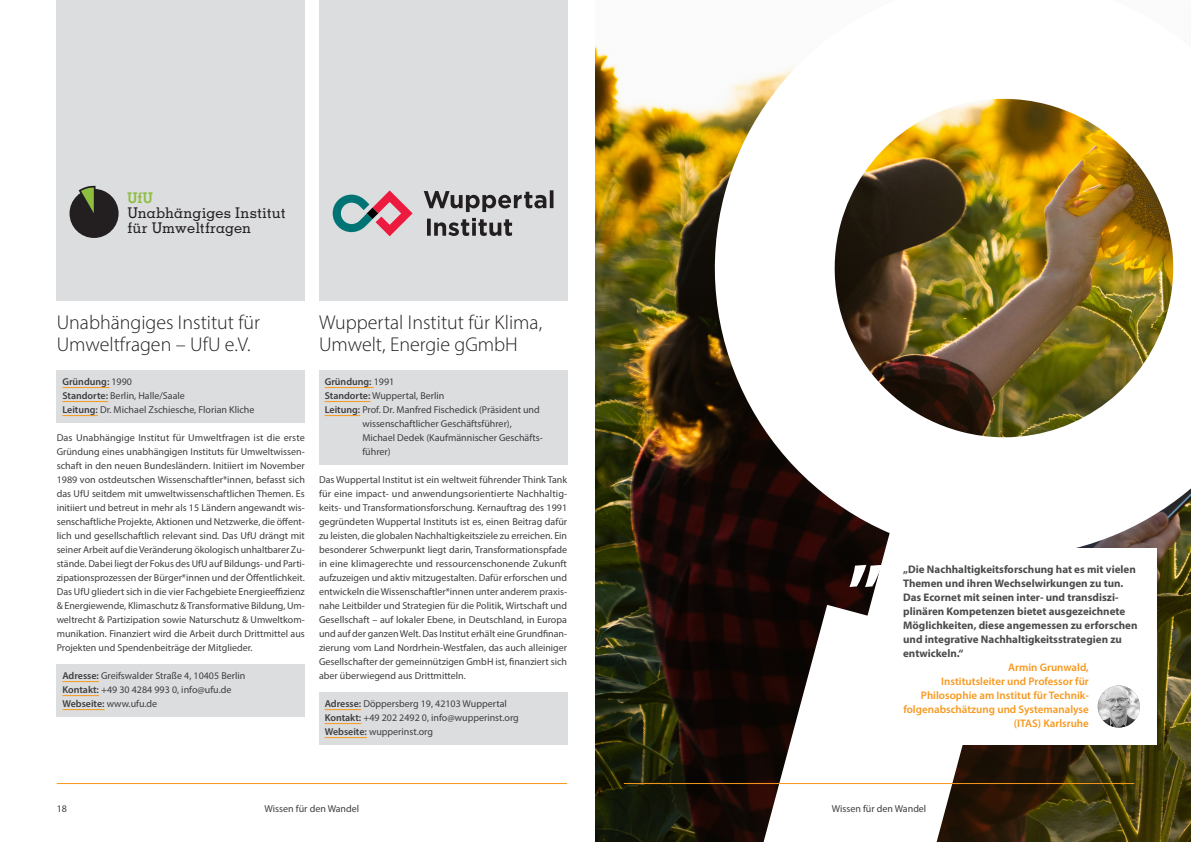
<style>
.page{position:relative;width:1191px;height:842px;background:#fff}
.page>*{position:absolute;margin:0;border:0;box-sizing:border-box;transform-origin:0 0}
.intituttitel{font:300 20px/22px "Myriad Pro";color:#231f20}
.t1{font:500 14.7px/15.2px "Memphis";color:#231f20}
.zwischenhead{font:700 11px/14px "Myriad Pro";color:#4b4c4d}
.zwischenhead-2{font:600 11px/14px "Myriad Pro";color:#f7981d;text-align:right}
.copy{font:10px/14px "Myriad Pro";color:#3e3e3f;text-align:justify}
.infobox{font:10px/14px "Myriad Pro";color:#3e3e3f}
.infobox-2{font:600 10px "Myriad Pro";color:#3e3e3f}
.s1{font-weight:700;color:#8dbe3e}
.s2{font-weight:400}
.s3{font-weight:600}
</style>
<div class="page">
<img style="left:595px;top:45px;width:92px;height:797px">
<img style="left:687px;top:67px;width:504px;height:775px">
<div style="left:57px;top:371px;width:248px;height:52px;background:#dcdddf"></div>
<div style="left:319px;top:371px;width:248px;height:94px;background:#dcdddf"></div>
<div style="left:57px;top:665px;width:248px;height:52px;background:#dcdddf"></div>
<div style="left:319px;top:693px;width:248px;height:52px;background:#dcdddf"></div>
<hr style="left:62px;top:387px;width:47px;height:1px;background:#f7981d">
<hr style="left:62px;top:401px;width:46px;height:1px;background:#f7981d">
<hr style="left:62px;top:415px;width:36px;height:1px;background:#f7981d">
<hr style="left:62px;top:681px;width:37px;height:1px;background:#f7981d">
<hr style="left:62px;top:695px;width:37px;height:1px;background:#f7981d">
<hr style="left:62px;top:709px;width:43px;height:1px;background:#f7981d">
<hr style="left:325px;top:387px;width:49px;height:1px;background:#f7981d">
<hr style="left:325px;top:401px;width:45px;height:1px;background:#f7981d">
<hr style="left:325px;top:415px;width:35px;height:1px;background:#f7981d">
<hr style="left:325px;top:709px;width:36px;height:1px;background:#f7981d">
<hr style="left:325px;top:723px;width:36px;height:1px;background:#f7981d">
<hr style="left:325px;top:737px;width:42px;height:1px;background:#f7981d">
<div style="left:57px;top:0;width:248px;height:300px;background:#dcdddf"></div>
<div style="left:319px;top:0;width:248px;height:300px;background:#dcdddf"></div>
<svg style="left:333px;top:190px;width:79px;height:46px"></svg>
<svg style="left:427px;top:218px;width:85px;height:18px"></svg>
<svg style="left:424px;top:190px;width:129px;height:22px"></svg>
<div style="left:70px;top:189px;width:49px;height:49px;background:#231f20;border-radius:50%"></div>
<svg style="left:77px;top:185px;width:19px;height:28px"></svg>
<div style="left:886px;top:548px;width:271px;height:196px;background:#fff"></div>
<img style="left:1097px;top:686px;width:42px;height:42px;border-radius:21px">
<svg style="left:849px;top:565px;width:33px;height:22px"></svg>
<hr style="left:57px;top:783px;width:510px;height:1px;background:#f7981d">
<hr style="left:624px;top:783px;width:510px;height:1px;background:#f7981d">
<p class="t1" style="left:127px;top:189px;width:160px"><span class="s1">UfU<br></span>Unabhängiges Institut für Umweltfragen</p>
<p class="intituttitel" style="left:57px;top:311px;width:205px">Unabhängiges Institut für<br>Umweltfragen – UfU e.V.</p>
<p class="infobox-2" style="left:62px;top:375px;width:71px">Gründung: <span class="s2">1990</span></p>
<p class="infobox" style="left:62px;top:388px;width:124px"><span class="s3">Standorte:</span> Berlin, Halle/Saale</p>
<p class="infobox" style="left:62px;top:402px;width:193px"><span class="s3">Leitung:</span> Dr. Michael Zschiesche, Florian Kliche</p>
<p class="copy" style="left:57px;top:430px;width:250px">Das Unabhängige Institut für Umweltfragen ist die erste Gründung eines unabhängigen Instituts für Umweltwissen&shy;schaft in den neuen Bundesländern. Initiiert im November 1989 von ostdeutschen Wissenschaftler*innen, befasst sich das UfU seitdem mit umweltwissenschaftlichen Themen. Es initiiert und betreut in mehr als 15 Ländern angewandt wis&shy;senschaftliche Projekte, Aktionen und Netzwerke, die öffent&shy;lich und gesellschaftlich relevant sind. Das UfU drängt mit seiner Arbeit auf die Veränderung ökologisch unhaltbarer Zu&shy;stände. Dabei liegt der Fokus des UfU auf Bildungs- und Parti&shy;zipationsprozessen der Bürger*innen und der Öffentlichkeit.<br>Das UfU gliedert sich in die vier Fachgebiete Energieeffizienz &amp; Energiewende, Klimaschutz &amp; Transformative Bildung, Um&shy;weltrecht &amp; Partizipation sowie Naturschutz &amp; Umweltkom&shy;munikation. Finanziert wird die Arbeit durch Drittmittel aus Projekten und Spendenbeiträge der Mitglieder.</p>
<p class="infobox" style="left:62px;top:668px;width:184px"><span class="s3">Adresse:</span> Greifswalder Straße 4, 10405 Berlin</p>
<p class="infobox" style="left:62px;top:682px;width:171px"><span class="s3">Kontakt:</span> +49 30 4284 993 0, info@ufu.de</p>
<p class="infobox" style="left:62px;top:696px;width:96px"><span class="s3">Webseite:</span> www.ufu.de</p>
<p class="intituttitel" style="left:319px;top:311px;width:225px">Wuppertal Institut für Klima,<br>Umwelt, Energie gGmbH</p>
<p class="infobox-2" style="left:325px;top:375px;width:71px">Gründung: <span class="s2">1991</span></p>
<p class="infobox" style="left:325px;top:388px;width:121px"><span class="s3">Standorte:</span> Wuppertal, Berlin</p>
<p class="infobox" style="left:362px;top:402px;width:182px;text-indent:-38px"><span class="s3">Leitung:</span> Prof. Dr. Manfred Fischedick (Präsident und wissenschaftlicher Geschäftsführer), Michael Dedek (Kaufmännischer Geschäfts&shy;führer)</p>
<p class="copy" style="left:319px;top:472px;width:250px">Das Wuppertal Institut ist ein weltweit führender Think Tank für eine impact- und anwendungsorientierte Nachhaltig&shy;keits- und Transformationsforschung. Kernauftrag des 1991 gegründeten Wuppertal Instituts ist es, einen Beitrag dafür zu leisten, die globalen Nachhaltigkeitsziele zu erreichen. Ein besonderer Schwerpunkt liegt darin, Transformationspfade in eine klimagerechte und ressourcenschonende Zukunft aufzuzeigen und aktiv mitzugestalten. Dafür erforschen und entwickeln die Wissenschaftler*innen unter anderem praxis&shy;nahe Leitbilder und Strategien für die Politik, Wirtschaft und Gesellschaft – auf lokaler Ebene, in Deutschland, in Europa und auf der ganzen Welt. Das Institut erhält eine Grundfinan&shy;zierung vom Land Nordrhein-Westfalen, das auch alleiniger Gesellschafter der gemeinnützigen GmbH ist, finanziert sich aber überwiegend aus Drittmitteln.</p>
<p class="infobox" style="left:325px;top:696px;width:184px"><span class="s3">Adresse:</span> Döppersberg 19, 42103 Wuppertal</p>
<p class="infobox" style="left:325px;top:710px;width:196px"><span class="s3">Kontakt:</span> +49 202 2492 0, info@wupperinst.org</p>
<p class="infobox" style="left:325px;top:724px;width:110px"><span class="s3">Webseite:</span> wupperinst.org</p>
<p class="zwischenhead" style="left:903px;top:562px;width:236px">„Die Nachhaltigkeitsforschung hat es mit vielen Themen und ihren Wechselwirkungen zu tun.<br>Das Ecornet mit seinen inter- und transdiszi&shy;plinären Kompetenzen bietet ausgezeichnete Möglichkeiten, diese angemessen zu erforschen und integrative Nachhaltigkeitsstrategien zu entwickeln.“</p>
<p class="zwischenhead-2" style="left:903px;top:660px;width:187px">Armin Grunwald,<br>Institutsleiter und Professor für<br>Philosophie am Institut für Technik&shy;folgenabschätzung und Systemanalyse (ITAS) Karlsruhe</p>
<p class="copy" style="left:57px;top:802px;width:12px">18</p>
<p class="copy" style="left:265px;top:802px;width:96px">Wissen für den Wandel</p>
<p class="copy" style="left:831px;top:802px;width:96px">Wissen für den Wandel</p>
<p class="copy" style="left:1124px;top:802px;width:12px">19</p>
</div>
